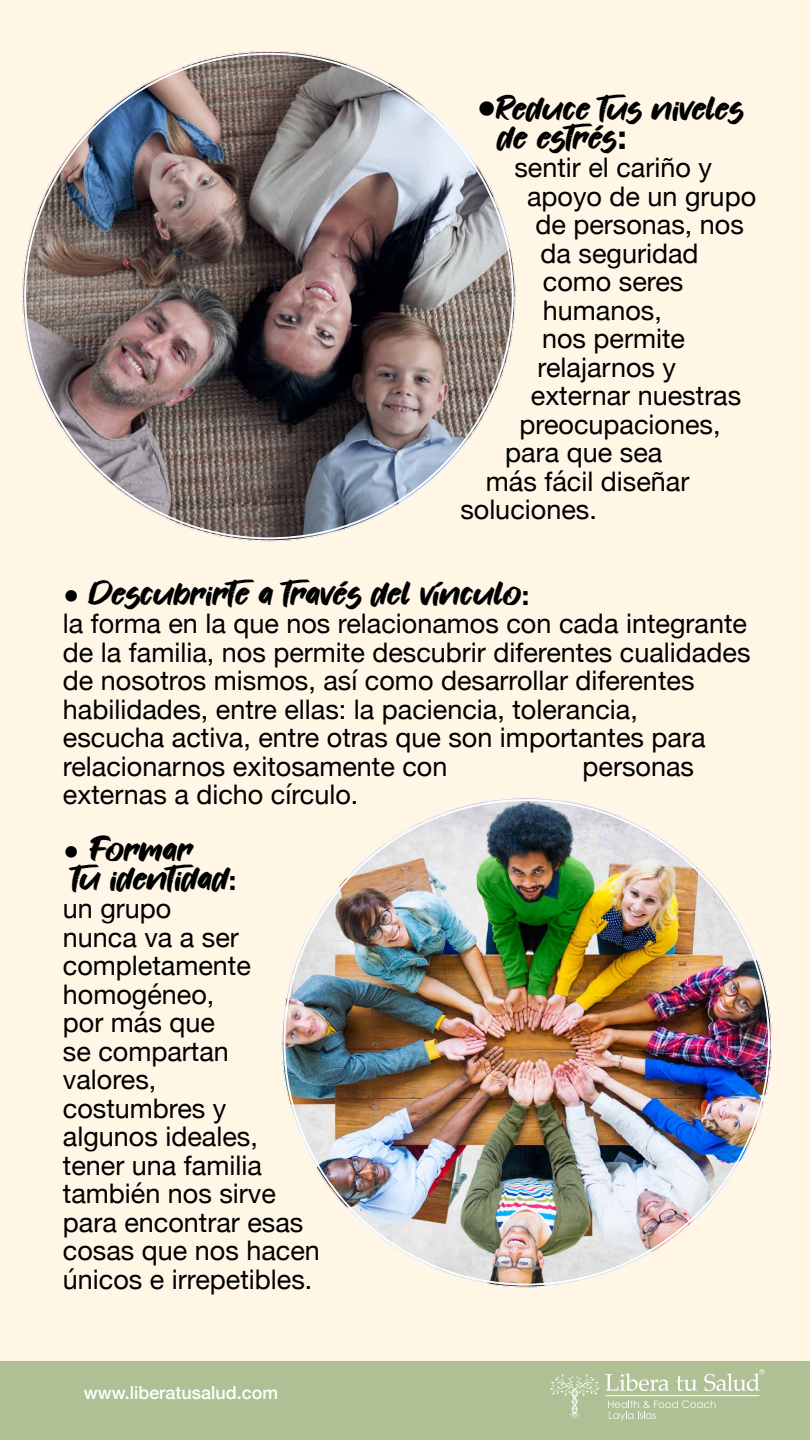
<style>
.page{position:relative;width:810px;height:1440px;background:#fff}
.page>*{position:absolute;margin:0;border:0;box-sizing:border-box;transform-origin:0 0}
.t1{font:33.75px/28.5px "Fonters";color:#000}
.t2{font:27px/28.5px "Helvetica Neue";color:#000}
.t3{font:500 17.92px "Helvetica Neue";color:#fff}
.s1{font-family:"Helvetica Neue";font-weight:700}
.s2{font-family:"Helvetica Neue";font-weight:700;font-size:27px}
</style>
<div class="page">
<div style="left:0;top:1361px;width:810px;height:79px;background:#aec094"></div>
<svg style="left:608px;top:1400px;width:108px;height:21px"></svg>
<svg style="left:605px;top:1373px;width:64px;height:18px"></svg>
<svg style="left:676px;top:1376px;width:21px;height:15px"></svg>
<svg style="left:550px;top:1374px;width:49px;height:45px"></svg>
<hr style="left:606px;top:1395px;width:153px;height:1px;background:#fff">
<svg style="left:704px;top:1369px;width:60px;height:22px"></svg>
<div style="left:0;top:0;width:810px;height:1360px;background:#fff6e6"></div>
<img style="left:24px;top:51px;width:490px;height:490px">
<img style="left:282px;top:797px;width:490px;height:490px;border-radius:245px">
<p class="t1" style="left:498px;top:95px;width:248px;text-indent:-22px"><span class="s1">●</span>Reduce tus niveles de estrés<span class="s1">:</span></p>
<p class="t2" style="left:514px;top:155px;width:199px">sentir el cariño y</p>
<p class="t2" style="left:527px;top:183px;width:231px">apoyo de un grupo</p>
<p class="t2" style="left:535px;top:212px;width:210px">de personas, nos</p>
<p class="t2" style="left:541px;top:240px;width:160px">da seguridad</p>
<p class="t2" style="left:543px;top:269px;width:142px">como seres</p>
<p class="t2" style="left:543px;top:297px;width:121px">humanos,</p>
<p class="t2" style="left:542px;top:326px;width:145px">nos permite</p>
<p class="t2" style="left:538px;top:354px;width:140px">relajarnos y</p>
<p class="t2" style="left:531px;top:383px;width:212px">externar nuestras</p>
<p class="t2" style="left:520px;top:411px;width:203px">preocupaciones,</p>
<p class="t2" style="left:505px;top:440px;width:159px">para que sea</p>
<p class="t2" style="left:486px;top:468px;width:205px">más fácil diseñar</p>
<p class="t2" style="left:460px;top:497px;width:138px">soluciones.</p>
<p class="t1" style="left:63px;top:580px;width:468px"><span class="s2">●</span> Descubrirte a través del vínculo<span class="s2">:</span></p>
<p class="t2" style="left:63px;top:611px;width:689px">la forma en la que nos relacionamos con cada integrante de la familia, nos permite descubrir diferentes cualidades de nosotros mismos, así como desarrollar diferentes habilidades, entre ellas: la paciencia, tolerancia,<br>escucha activa, entre otras que son importantes para relacionarnos exitosamente con</p>
<p class="t2" style="left:583px;top:753px;width:113px">personas</p>
<p class="t2" style="left:63px;top:782px;width:297px">externas a dicho círculo.</p>
<p class="t1" style="left:63px;top:836px;width:175px"><span class="s2">●</span> Formar<br>tu identidad<span class="s2">:</span></p>
<p class="t2" style="left:63px;top:896px;width:259px">un grupo<br>nunca va a ser completamente homogéneo,<br>por más que<br>se compartan valores,<br>costumbres y algunos ideales, tener una familia también nos sirve para encontrar esas cosas que nos hacen únicos e irrepetibles.</p>
<p class="t3" style="left:84px;top:1378px;width:196px">www.liberatusalud.com</p>
</div>
